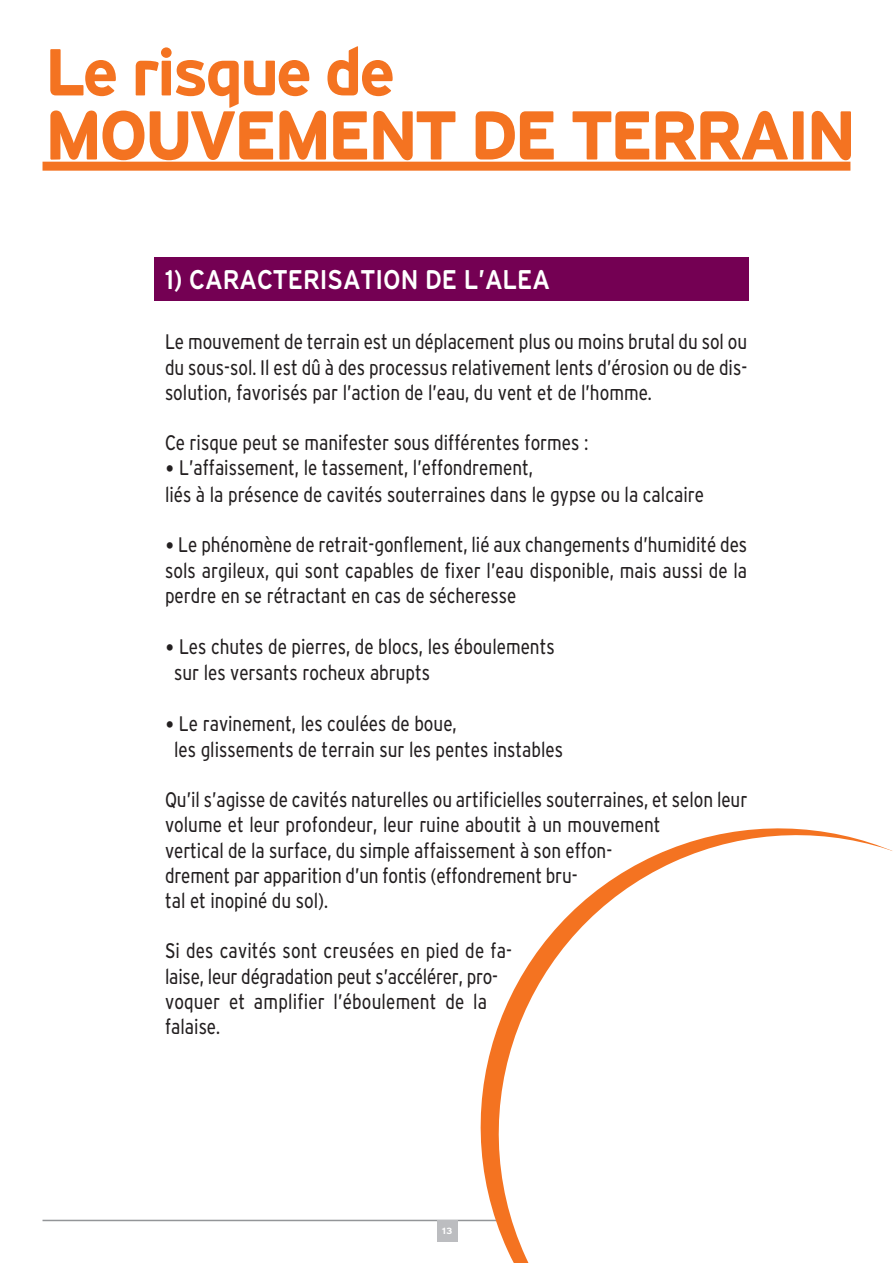
<style>
.page{position:relative;width:893px;height:1263px;background:#fff}
.page>*{position:absolute;margin:0;border:0;box-sizing:border-box;transform-origin:0 0}
.t1{font:800 68.85px "Teleneue";letter-spacing:-.05em;color:#f47321}
.t2{font:800 66.15px "Teleneue";letter-spacing:-.05em;color:#f47321}
.t3{font:700 27px "Teleneue";color:#fff;scale:.9 1}
.t4{font:500 condensed 21px/25.2px "Teleneue";color:#231f20;scale:.9 1}
.t5{font:9px "Teleneue";color:#fff}
.s1{font-family:"Calibri";font-weight:400;font-stretch:normal}
</style>
<div class="page">
<hr style="left:43px;top:1220px;width:807px;height:1px;background:#939598">
<div style="left:437px;top:1220px;width:21px;height:21px;background:#bcbdc0"></div>
<div style="left:43px;top:162px;width:807px;height:9px;background:#f47321"></div>
<div style="left:154px;top:257px;width:595px;height:44px;background:#740053"></div>
<svg style="left:457px;top:828px;width:436px;height:435px"></svg>
<h2 class="t2" style="left:45px;top:34px;width:352px">Le risque de</h2>
<h1 class="t1" style="left:45px;top:95px;width:813px">MOUVEMENT DE TERRAIN</h1>
<p class="t3" style="left:165px;top:264px;width:429px">1) CARACTERISATION DE L’ALEA</p>
<p class="t4" style="left:165px;top:329px;width:648px;text-align:justify">Le mouvement de terrain est un déplacement plus ou moins brutal du sol ou du sous-sol. Il est dû à des processus relativement lents d’érosion ou de dis&shy;solution, favorisés par l’action de l’eau, du vent et de l’homme.</p>
<p class="t4" style="left:165px;top:430px;width:472px">Ce risque peut se manifester sous différentes formes :</p>
<p class="t4" style="left:165px;top:455px;width:600px;line-height:26.2px"><span class="s1">•</span> L’affaissement, le tassement, l’effondrement,<br>liés à la présence de cavités souterraines dans le gypse ou la calcaire</p>
<p class="t4" style="left:165px;top:532px;width:648px;line-height:25.7px;text-align:justify"><span class="s1">•</span> Le phénomène de retrait-gonflement, lié aux changements d’humidité des sols argileux, qui sont capables de fixer l’eau disponible, mais aussi de la perdre en se rétractant en cas de sécheresse</p>
<p class="t4" style="left:174px;top:633px;width:424px;line-height:26.2px;text-indent:-9px"><span class="s1">•</span> Les chutes de pierres, de blocs, les éboulements sur les versants rocheux abrupts</p>
<p class="t4" style="left:174px;top:710px;width:434px;line-height:26.2px;text-indent:-9px"><span class="s1">•</span> Le ravinement, les coulées de boue,<br>les glissements de terrain sur les pentes instables</p>
<p class="t4" style="left:165px;top:787px;width:648px">Qu’il s’agisse de cavités naturelles ou artificielles souterraines, et selon leur volume et leur profondeur, leur ruine aboutit à un mouvement<br>vertical de la surface, du simple affaissement à son effon-<br>drement par apparition d’un fontis (effondrement bru-<br>tal et inopiné du sol).</p>
<p class="t4" style="left:165px;top:938px;width:387px">Si des cavités sont creusées en pied de fa&shy;laise, leur dégradation peut s’accélérer, pro&shy;voquer et amplifier l’éboulement de la falaise.</p>
<p class="t5" style="left:442px;top:1225px;width:12px">13</p>
</div>
